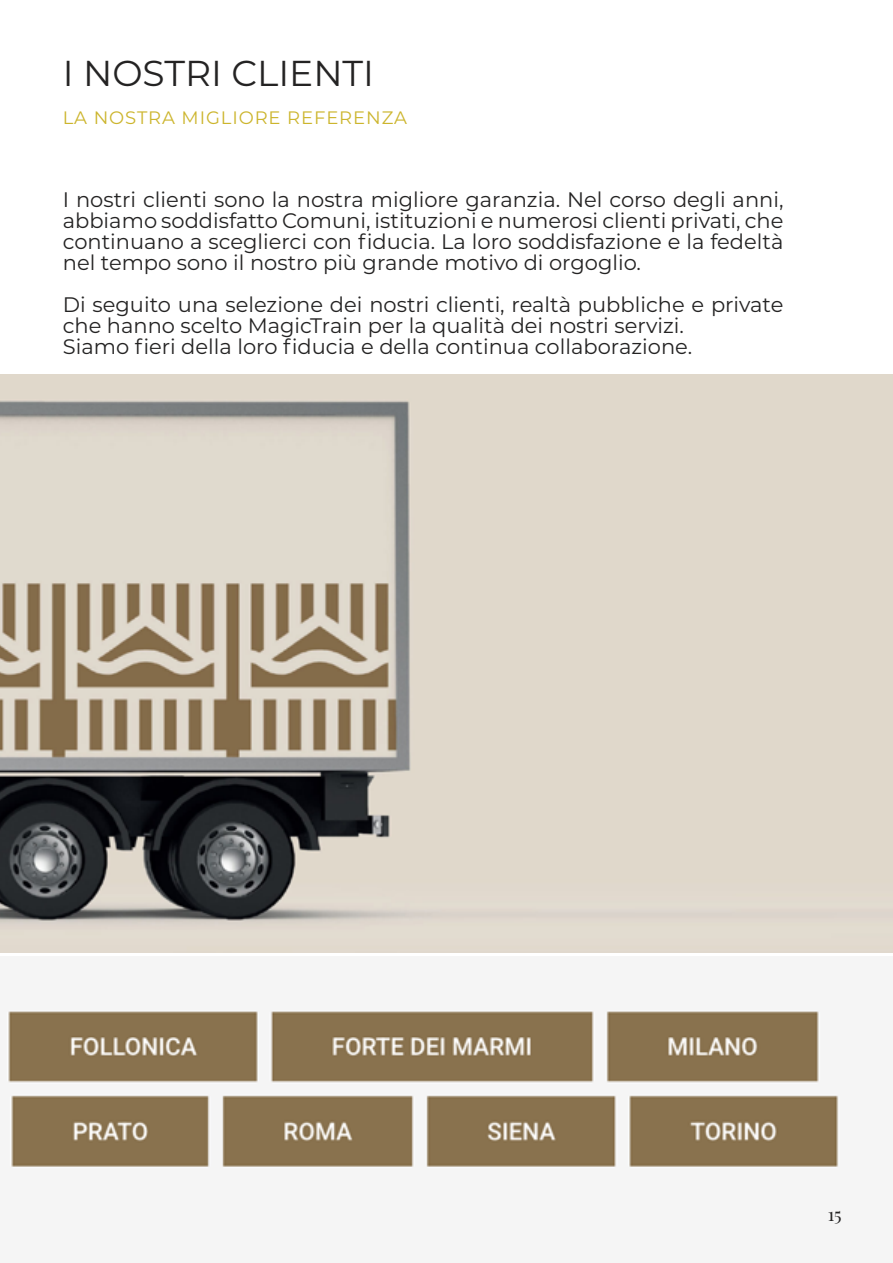
<style>
.page{position:relative;width:893px;height:1263px;background:#fff}
.page>*{position:absolute;margin:0;border:0;box-sizing:border-box;transform-origin:0 0}
.t1{font:36px "Montserrat";color:#242323}
.t2{font:21px/21px "Montserrat";color:#242323;text-align:justify}
.t3{font:18px "Montserrat";letter-spacing:.05em;color:#ccb52d}
.t4{font:18px "Playfair Display";color:#242323}
</style>
<div class="page">
<img style="left:8px;top:1011px;width:831px;height:156px">
<img style="left:0;top:374px;width:893px;height:578px">
<h1 class="t1" style="left:63px;top:48px;width:313px">I NOSTRI CLIENTI</h1>
<p class="t3" style="left:63px;top:105px;width:346px">LA NOSTRA MIGLIORE REFERENZA</p>
<p class="t2" style="left:63px;top:188px;width:722px">I nostri clienti sono la nostra migliore garanzia. Nel corso degli anni, abbiamo soddisfatto Comuni, istituzioni e numerosi clienti privati, che continuano a sceglierci con fiducia. La loro soddisfazione e la fedeltà nel tempo sono il nostro più grande motivo di orgoglio.</p>
<p class="t2" style="left:63px;top:293px;width:722px;text-align:left">Di seguito una selezione dei nostri clienti, realtà pubbliche e private che hanno scelto MagicTrain per la qualità dei nostri servizi.<br>Siamo fieri della loro fiducia e della continua collaborazione.</p>
<p class="t4" style="left:828px;top:1200px;width:15px">15</p>
</div>
